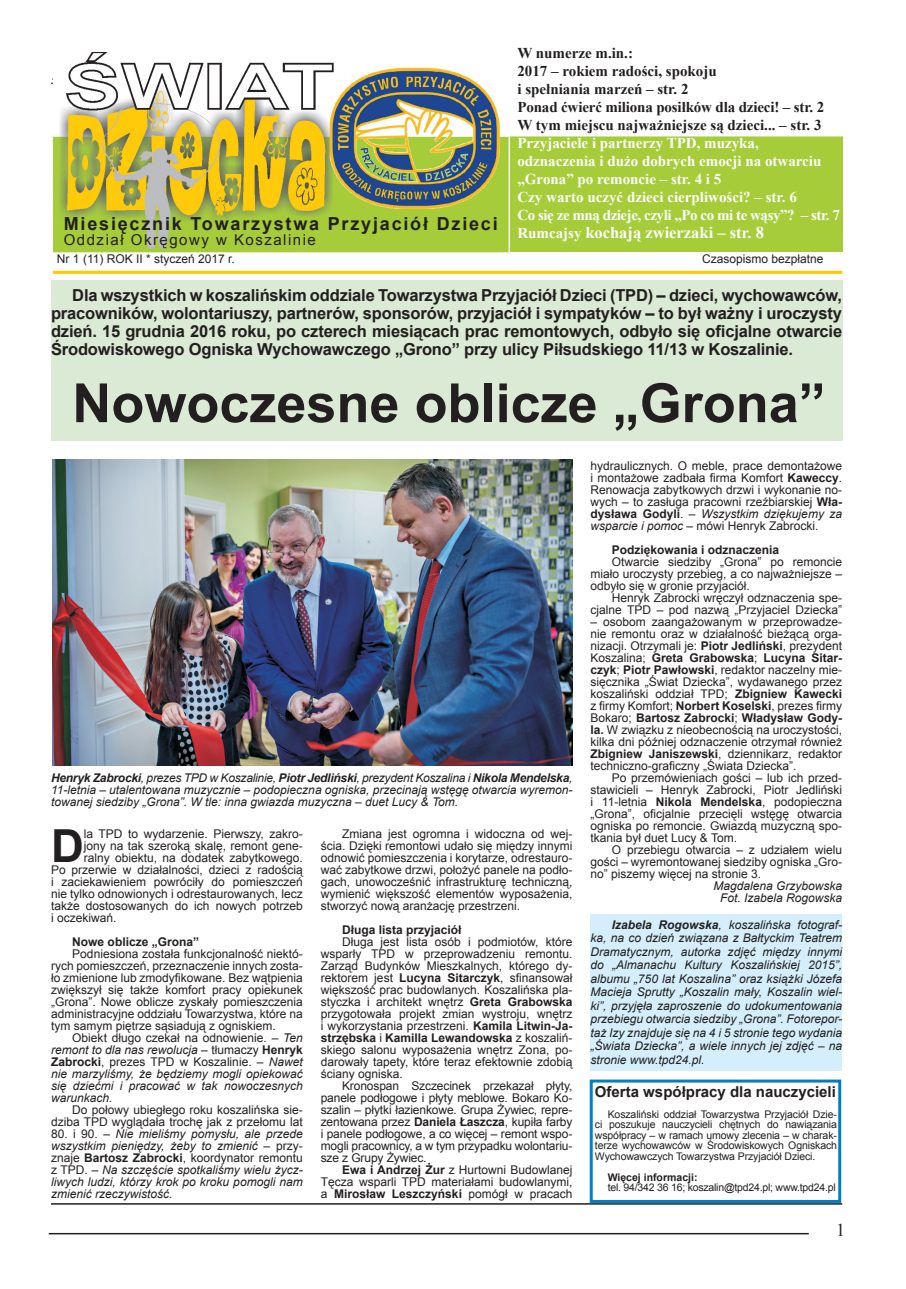
<style>
.page{position:relative;width:906px;height:1289px;background:#fff}
.page>*{position:absolute;margin:0;border:0;box-sizing:border-box;transform-origin:0 0}
.t1{font:700 54px "Arial";color:#231f20}
.t2{font:700 45.6px "Arial";color:#231f20}
.t3{font:700 18px "Arial";letter-spacing:.1em;color:#231f20}
.t4{font:18px "Times New Roman";color:#231f20}
.t5{font:700 16.5px/18px "Arial";letter-spacing:-.01em;color:#231f20;text-align:justify}
.t6{font:700 16.5px "Times New Roman";color:#fff}
.t7{font:700 15px/18px "Times New Roman";color:#fff}
.t8{font:700 15px/18px "Times New Roman";color:#231f20}
.t9{font:700 15px "Arial";color:#231f20}
.t10{font:15px "Arial";letter-spacing:.1em;color:#231f20}
.t11{font:12px/12px "Arial";color:#231f20;text-align:justify}
.t12{font:italic 12px/12px "Arial";color:#231f20;text-align:justify}
.t13{font:700 12px "Arial";color:#231f20}
.t14{font:10.5px/10.5px "Arial";letter-spacing:-.01em;color:#231f20;text-align:justify}
.t15{font:700 10.5px "Arial";color:#231f20}
.s1{font-size:15px}
.s2{font-weight:700}
.s3{font-style:normal}
.s4{font-weight:700;font-style:normal}
.s5{font-style:italic}
</style>
<div class="page">
<hr style="left:52px;top:78px;width:569px;height:2px;background:#231f20">
<hr style="left:51px;top:83px;width:791px;height:1px;background:#231f20">
<hr style="left:49px;top:1232px;width:759px;height:2px;background:#231f20">
<img style="left:53px;top:52px;width:789px;height:222px">
<div style="left:51px;top:280px;width:791px;height:160px;background:#daead5"></div>
<div style="left:590px;top:914px;width:252px;height:156px;background:#d4effb"></div>
<hr style="left:51px;top:1203px;width:791px;height:1px;background:#231f20">
<img style="left:52px;top:459px;width:520px;height:306px">
<div style="left:590px;top:1079px;width:251px;height:123px;border:3px solid #007fc6"></div>
<h3 class="t3" style="left:64px;top:211px;width:435px">Miesięcznik Towarzystwa Przyjaciół Dzieci</h3>
<p class="t10" style="left:64px;top:229px;width:254px">Oddział Okręgowy w Koszalinie</p>
<p class="t8" style="left:517px;top:44px;width:308px">W numerze m.in.:<br>2017 – rokiem radości, spokoju<br>i spełniania marzeń – str. 2<br>Ponad ćwierć miliona posiłków dla dzieci! – str. 2<br>W tym miejscu najważniejsze są dzieci... – str. 3</p>
<p class="t7" style="left:517px;top:134px;width:324px">Przyjaciele i partnerzy TPD, muzyka, odznaczenia i dużo dobrych emocji na otwarciu „Grona” po remoncie – str. 4 i 5<br>Czy warto uczyć dzieci cierpliwości? – str. 6<br>Co się ze mną dzieje, czyli „Po co mi te wąsy”? – str. 7</p>
<h3 class="t6" style="left:517px;top:221px;width:248px"><span class="s1">Rumcajsy</span> kochają zwierzaki – str. 8</h3>
<p class="t11" style="left:57px;top:253px;width:179px">Nr 1 (11) ROK II * styczeń 2017 r.</p>
<p class="t11" style="left:702px;top:253px;width:123px">Czasopismo bezpłatne</p>
<p class="t5" style="left:51px;top:286px;width:792px;text-indent:21px">Dla wszystkich w koszalińskim oddziale Towarzystwa Przyjaciół Dzieci (TPD) – dzieci, wychowawców, pracowników, wolontariuszy, partnerów, sponsorów, przyjaciół i sympatyków – to był ważny i uroczysty dzień. 15 grudnia 2016 roku, po czterech miesiącach prac remontowych, odbyło się oficjalne otwarcie Środowiskowego Ogniska Wychowawczego „Grono” przy ulicy Piłsudskiego 11/13 w Koszalinie.</p>
<h1 class="t1" style="left:72px;top:367px;width:755px">Nowoczesne oblicze „Grona”</h1>
<p class="t12" style="left:51px;top:771px;width:523px"><span class="s2">Henryk Zabrocki</span>, prezes TPD w Koszalinie, <span class="s2">Piotr Jedliński</span>, prezydent Koszalina i <span class="s2">Nikola Mendelska</span>, 11-letnia – utalentowana muzycznie – podopieczna ogniska, przecinają wstęgę otwarcia wyremon&shy;towanej siedziby „Grona”. W tle: inna gwiazda muzyczna – duet Lucy &amp; Tom.</p>
<h2 class="t2" style="left:51px;top:816px;width:34px">D</h2>
<p class="t11" style="left:84px;top:828px;width:220px">la TPD to wydarzenie. Pierwszy, zakro-</p>
<p class="t11" style="left:84px;top:840px;width:220px">jony na tak szeroką skalę, remont gene-</p>
<p class="t11" style="left:84px;top:852px;width:220px">ralny obiektu, na dodatek zabytkowego.</p>
<p class="t11" style="left:51px;top:864px;width:253px">Po przerwie w działalności, dzieci z radością</p>
<p class="t11" style="left:51px;top:876px;width:253px">i zaciekawieniem powróciły do pomieszczeń</p>
<p class="t11" style="left:51px;top:888px;width:253px">nie tylko odnowionych i odrestaurowanych, lecz</p>
<p class="t11" style="left:51px;top:900px;width:253px">także dostosowanych do ich nowych potrzeb</p>
<p class="t11" style="left:51px;top:912px;width:67px">i oczekiwań.</p>
<p class="t13" style="left:72px;top:934px;width:128px">Nowe oblicze „Grona”</p>
<p class="t11" style="left:51px;top:948px;width:253px;text-indent:21px">Podniesiona została funkcjonalność niektó&shy;rych pomieszczeń, przeznaczenie innych zosta&shy;ło zmienione lub zmodyfikowane. Bez wątpienia zwiększył się także komfort pracy opiekunek „Grona”. Nowe oblicze zyskały pomieszczenia administracyjne oddziału Towarzystwa, które na tym samym piętrze sąsiadują z ogniskiem.</p>
<p class="t12" style="left:51px;top:1032px;width:253px;text-indent:21px"><span class="s3">Obiekt długo czekał na odnowienie.</span> – Ten remont to dla nas rewolucja <span class="s3">– tłumaczy</span> <span class="s4">Henryk Zabrocki</span><span class="s3">, prezes TPD w Koszalinie.</span> – Nawet nie marzyliśmy, że będziemy mogli opiekować się dziećmi i pracować w tak nowoczesnych warunkach.</p>
<p class="t11" style="left:51px;top:1104px;width:253px;text-align:right">Do połowy ubiegłego roku koszalińska sie&shy;dziba TPD wyglądała trochę jak z przełomu lat</p>
<p class="t12" style="left:51px;top:1128px;width:253px"><span class="s3">80. i 90.</span> – Nie mieliśmy pomysłu, ale przede wszystkim pieniędzy, żeby to zmienić <span class="s3">– przy&shy;znaje</span> <span class="s4">Bartosz Zabrocki</span><span class="s3">, koordynator remontu z TPD.</span> – Na szczęście spotkaliśmy wielu życz&shy;liwych ludzi, którzy krok po kroku pomogli nam zmienić rzeczywistość.</p>
<p class="t11" style="left:321px;top:828px;width:253px;text-indent:21px">Zmiana jest ogromna i widoczna od wej&shy;ścia. Dzięki remontowi udało się między innymi odnowić pomieszczenia i korytarze, odrestauro&shy;wać zabytkowe drzwi, położyć panele na podło&shy;gach, unowocześnić infrastrukturę techniczną, wymienić większość elementów wyposażenia, stworzyć nową aranżację przestrzeni.</p>
<p class="t13" style="left:342px;top:922px;width:121px">Długa lista przyjaciół</p>
<p class="t11" style="left:321px;top:936px;width:253px;text-indent:21px">Długa jest lista osób i podmiotów, które wsparły TPD w przeprowadzeniu remontu.<br>Zarząd Budynków Mieszkalnych, którego dy&shy;rektorem jest <span class="s2">Lucyna Sitarczyk</span>, sfinansował większość prac budowlanych. Koszalińska pla&shy;styczka i architekt wnętrz <span class="s2">Greta Grabowska </span>przygotowała projekt zmian wystroju, wnętrz i wykorzystania przestrzeni. <span class="s2">Kamila Litwin-Ja&shy;strzębska</span> i <span class="s2">Kamilla Lewandowska</span> z koszaliń&shy;skiego salonu wyposażenia wnętrz Zona, po&shy;darowały tapety, które teraz efektownie zdobią ściany ogniska.</p>
<p class="t11" style="left:321px;top:1080px;width:253px;text-indent:21px">Kronospan Szczecinek przekazał płyty, panele podłogowe i płyty meblowe. Bokaro Ko&shy;szalin – płytki łazienkowe. Grupa Żywiec, repre&shy;zentowana przez <span class="s2">Daniela Łaszcza</span>, kupiła farby i panele podłogowe, a co więcej – remont wspo&shy;mogli pracownicy, a w tym przypadku wolontariu&shy;sze z Grupy Żywiec.</p>
<p class="t11" style="left:321px;top:1164px;width:253px;text-indent:21px"><span class="s2">Ewa i Andrzej Żur</span> z Hurtowni Budowlanej Tęcza wsparli TPD materiałami budowlanymi, a <span class="s2">Mirosław Leszczyński</span> pomógł w pracach</p>
<p class="t11" style="left:590px;top:459px;width:253px">hydraulicznych. O meble, prace demontażowe i montażowe zadbała firma Komfort <span class="s2">Kaweccy</span>.<br>Renowacja zabytkowych drzwi i wykonanie no&shy;wych – to zasługa pracowni rzeźbiarskiej <span class="s2">Wła&shy;dysława Godyli</span>. <span class="s5">– Wszystkim dziękujemy za wsparcie i pomoc</span> – mówi Henryk Zabrocki.</p>
<p class="t13" style="left:612px;top:541px;width:169px">Podziękowania i odznaczenia</p>
<p class="t11" style="left:590px;top:555px;width:253px;text-indent:21px">Otwarcie siedziby „Grona” po remoncie miało uroczysty przebieg, a co najważniejsze – odbyło się w gronie przyjaciół.</p>
<p class="t11" style="left:590px;top:591px;width:253px;text-align:right">Henryk Zabrocki wręczył odznaczenia spe&shy;cjalne TPD – pod nazwą „Przyjaciel Dziecka”</p>
<p class="t11" style="left:590px;top:615px;width:253px">– osobom zaangażowanym w przeprowadze&shy;nie remontu oraz w działalność bieżącą orga&shy;nizacji. Otrzymali je: <span class="s2">Piotr Jedliński</span>, prezydent Koszalina; <span class="s2">Greta Grabowska</span>; <span class="s2">Lucyna Sitar&shy;czyk</span>; <span class="s2">Piotr Pawłowski</span>, redaktor naczelny mie&shy;sięcznika „Świat Dziecka”, wydawanego przez koszaliński oddział TPD; <span class="s2">Zbigniew Kawecki </span>z firmy Komfort; <span class="s2">Norbert Koselski</span>, prezes firmy Bokaro; <span class="s2">Bartosz Zabrocki</span>; <span class="s2">Władysław Gody&shy;la.</span> W związku z nieobecnością na uroczystości, kilka dni później odznaczenie otrzymał również <span class="s2">Zbigniew Janiszewski</span>, dziennikarz, redaktor techniczno-graficzny „Świata Dziecka”.</p>
<p class="t11" style="left:590px;top:771px;width:253px;text-indent:21px">Po przemówieniach gości – lub ich przed&shy;stawicieli – Henryk Zabrocki, Piotr Jedliński i 11-letnia <span class="s2">Nikola Mendelska</span>, podopieczna „Grona”, oficjalnie przecięli wstęgę otwarcia ogniska po remoncie. Gwiazdą muzyczną spo&shy;tkania był duet Lucy &amp; Tom.</p>
<p class="t11" style="left:590px;top:843px;width:253px;text-indent:21px">O przebiegu otwarcia – z udziałem wielu gości – wyremontowanej siedziby ogniska „Gro&shy;no” piszemy więcej na stronie 3.</p>
<p class="t12" style="left:713px;top:879px;width:130px;text-align:center">Magdalena Grzybowska<br>Fot. Izabela Rogowska</p>
<p class="t12" style="left:590px;top:918px;width:253px;line-height:13.5px;text-indent:21px"><span class="s2">Izabela Rogowska</span>, koszalińska fotograf&shy;ka, na co dzień związana z Bałtyckim Teatrem Dramatycznym, autorka zdjęć między innymi do „Almanachu Kultury Koszalińskiej 2015”, albumu „750 lat Koszalina” oraz książki Józefa Macieja Sprutty „Koszalin mały, Koszalin wiel&shy;ki”, przyjęła zaproszenie do udokumentowania przebiegu otwarcia siedziby „Grona”. Fotorepor&shy;taż Izy znajduje się na 4 i 5 stronie tego wydania „Świata Dziecka”, a wiele innych jej zdjęć – na stronie www.tpd24.pl.</p>
<p class="t9" style="left:595px;top:1081px;width:242px">Oferta współpracy dla nauczycieli</p>
<p class="t14" style="left:595px;top:1108px;width:244px;text-indent:13px">Koszaliński oddział Towarzystwa Przyjaciół Dzie&shy;ci poszukuje nauczycieli chętnych do nawiązania współpracy – w ramach umowy zlecenia – w charak&shy;terze wychowawców w Środowiskowych Ogniskach Wychowawczych Towarzystwa Przyjaciół Dzieci.</p>
<p class="t15" style="left:608px;top:1170px;width:91px">Więcej informacji:</p>
<p class="t14" style="left:608px;top:1182px;width:229px">tel. 94/342 36 16; koszalin@tpd24.pl; www.tpd24.pl</p>
<h3 class="t4" style="left:836px;top:1218px;width:10px">1</h3>
</div>
